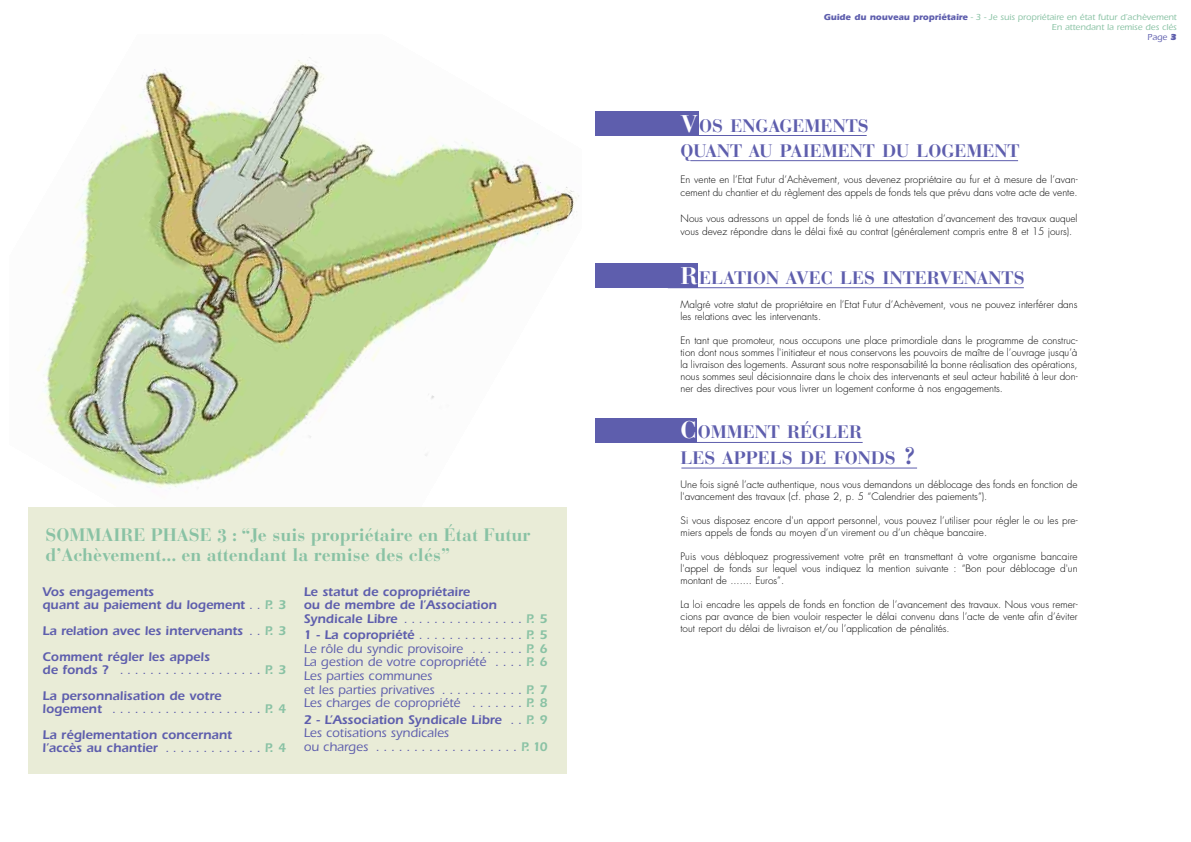
<style>
.page{position:relative;width:1191px;height:842px;background:#fff}
.page>*{position:absolute;margin:0;border:0;box-sizing:border-box;transform-origin:0 0}
.t1{font:18px/25px "Bauer Bodoni Bold Os F";color:#5e5ead}
.t2{font:18px/20px "Bauer Bodoni Bold Os F";color:#89c2a4}
.t3{font:600 13px/26px "ITC Eras LT";color:#5e5ead}
.t4{font:500 13px/13.6px "ITC Eras LT";color:#5e5ead}
.t5{font:300 10px/12px "Futura";color:#000}
.t6{font:500 9px/10px "ITC Eras LT";color:#89c2a4;text-align:right}
.s1{font-weight:500}
.s2{color:#89c2a4}
.s3{font-weight:600}
.s4{font-weight:600;color:#89c2a4}
.s5{font-weight:700;color:#5e5ead}
.s6{color:#5e5ead}
.s7{font-weight:900;color:#5e5ead}
.s8{font-size:24px;color:#fff}
.s9{font-size:24px}
</style>
<div class="page">
<div style="left:595px;top:418px;width:102px;height:25px;background:#5e5ead"></div>
<div style="left:595px;top:263px;width:103px;height:25px;background:#5e5ead"></div>
<div style="left:595px;top:111px;width:104px;height:25px;background:#5e5ead"></div>
<hr style="left:668px;top:135px;width:198px;height:1px;background:#5e5ead">
<hr style="left:690px;top:160px;width:328px;height:1px;background:#5e5ead">
<hr style="left:668px;top:288px;width:355px;height:1px;background:#5e5ead">
<hr style="left:668px;top:442px;width:194px;height:1px;background:#5e5ead">
<hr style="left:681px;top:468px;width:236px;height:1px;background:#5e5ead">
<img style="left:37px;top:57px;width:542px;height:432px">
<div style="left:28px;top:507px;width:539px;height:267px;background:#e9ecd7"></div>
<h1 class="t2" style="left:45px;top:527px;width:486px">SOMMAIRE PHASE <sup>3</sup> : “Je suis propriétaire en État Futur d’Achèvement... en attendant la remise des clés”</h1>
<h2 class="t3" style="left:43px;top:586px;width:245px;line-height:13px">Vos engagements<br>quant au paiement du logement <span class="s1">. .</span> <span class="s2">P. 3</span></h2>
<h2 class="t3" style="left:43px;top:619px;width:245px">La relation avec les intervenants <span class="s1">. .</span> <span class="s2">P. 3<br></span>Comment régler les appels</h2>
<h2 class="t3" style="left:43px;top:658px;width:245px">defonds? <span class="s1">...................</span><span class="s2">P.3<br></span>La personnalisation de votre</h2>
<h2 class="t3" style="left:42px;top:697px;width:245px">logement <span class="s1">....................</span><span class="s2">P.4<br></span>La réglementation concernant</h2>
<h2 class="t3" style="left:42px;top:736px;width:245px">l’accèsauchantier <span class="s1">.............</span><span class="s2">P.4</span></h2>
<h2 class="t3" style="left:304px;top:586px;width:245px;line-height:13.6px">Le statut de copropriétaire<br>ou de membre de l’Association<br>SyndicaleLibre <span class="s1">................</span><span class="s2">P.5</span></h2>
<h2 class="t4" style="left:304px;top:629px;width:245px"><span class="s3">1-Lacopropriété</span>..............<span class="s4">P.5<br></span>Le rôle du syndic provisoire . . . . . . . <span class="s4">P. 6<br></span>La gestion de votre copropriété . . . . <span class="s4">P. 6<br></span>Les parties communes<br>et les parties privatives . . . . . . . . . . . <span class="s4">P. 7<br></span>Les charges de copropriété . . . . . . . <span class="s4">P. 8</span></h2>
<h2 class="t4" style="left:304px;top:714px;width:245px"><span class="s3">2 - L’Association Syndicale Libre</span> . . <span class="s4">P. 9<br></span>Les cotisations syndicales<br>oucharges ...................<span class="s4">P.10</span></h2>
<p class="t6" style="left:823px;top:13px;width:354px"><span class="s5">Guide du nouveau propriétaire</span> - 3 - Je suis propriétaire en état futur d’achèvement<br>En attendant la remise des clés<br><span class="s6">Page</span> <span class="s7">3</span></p>
<h1 class="t1" style="left:680px;top:116px;width:340px"><span class="s8">V</span>OS ENGAGEMENTS<br>QUANT AU PAIEMENT DU LOGEMENT</h1>
<p class="t5" style="left:680px;top:174px;width:398px;line-height:13px">En vente en l’Etat Futur d’Achèvement, vous devenez propriétaire au fur et à mesure de l’avan&shy;cement du chantier et du règlement des appels de fonds tels que prévu dans votre acte de vente.</p>
<p class="t5" style="left:680px;top:213px;width:398px;line-height:13px">Nous vous adressons un appel de fonds lié à une attestation d’avancement des travaux auquel vous devez répondre dans le délai fixé au contrat (généralement compris entre 8 et 15 jours).</p>
<h1 class="t1" style="left:680px;top:267px;width:345px"><span class="s8">R</span>ELATION AVEC LES INTERVENANTS</h1>
<p class="t5" style="left:680px;top:299px;width:398px">Malgré votre statut de propriétaire en l’Etat Futur d’Achèvement, vous ne pouvez interférer dans les relations avec les intervenants.</p>
<p class="t5" style="left:680px;top:335px;width:398px;text-align:justify">En tant que promoteur, nous occupons une place primordiale dans le programme de construc&shy;tion dont nous sommes l'initiateur et nous conservons les pouvoirs de maître de l’ouvrage jusqu’à la livraison des logements. Assurant sous notre responsabilité la bonne réalisation des opérations, nous sommes seul décisionnaire dans le choix des intervenants et seul acteur habilité à leur don&shy;ner des directives pour vous livrer un logement conforme à nos engagements.</p>
<h1 class="t1" style="left:680px;top:421px;width:237px;line-height:26px"><span class="s8">C</span>OMMENT RÉGLER<br>LES APPELS DE FONDS <span class="s9">?</span></h1>
<p class="t5" style="left:680px;top:480px;width:398px">Une fois signé l’acte authentique, nous vous demandons un déblocage des fonds en fonction de l'avancement des travaux (cf. phase 2, p. 5 “Calendrier des paiements”).</p>
<p class="t5" style="left:680px;top:516px;width:398px">Si vous disposez encore d'un apport personnel, vous pouvez l’utiliser pour régler le ou les pre&shy;miers appels de fonds au moyen d’un virement ou d’un chèque bancaire.</p>
<p class="t5" style="left:680px;top:552px;width:398px;text-align:justify">Puis vous débloquez progressivement votre prêt en transmettant à votre organisme bancaire l'appel de fonds sur lequel vous indiquez la mention suivante : “Bon pour déblocage d'un montant de ....... Euros”.</p>
<p class="t5" style="left:680px;top:600px;width:398px;text-align:justify">La loi encadre les appels de fonds en fonction de l’avancement des travaux. Nous vous remer&shy;cions par avance de bien vouloir respecter le délai convenu dans l’acte de vente afin d’éviter tout report du délai de livraison et/ou l’application de pénalités.</p>
</div>
